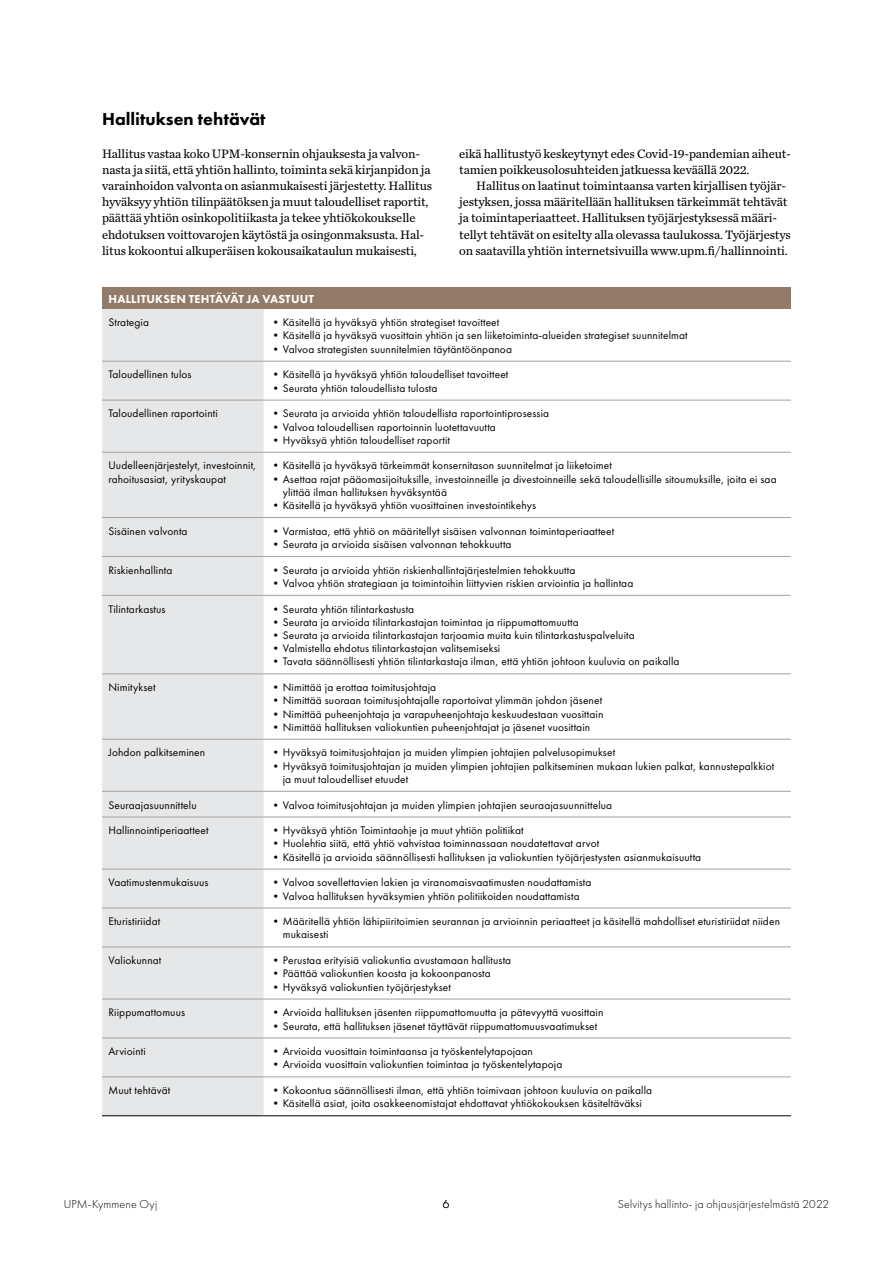
<style>
.page{position:relative;width:893px;height:1263px;background:#fff}
.page>*{position:absolute;margin:0;border:0;box-sizing:border-box;transform-origin:0 0}
.t1{font:800 18px "Futura PT";color:#000}
.t2{font:12.75px/16.2px "Chronicle Text G2";letter-spacing:-.01em;color:#000}
.t3{font:300 12px "Futura PT";letter-spacing:.015em;color:#000}
.t4{font:800 12px "Futura PT";letter-spacing:.015em;color:#fff}
.t5{font:11.4px/13.2px "Futura PT";letter-spacing:.01em;color:#000}
</style>
<div class="page">
<div style="left:102px;top:287px;width:689px;height:22px;background:#937b69"></div>
<div style="left:102px;top:309px;width:162px;height:806px;background:#e6e7e8"></div>
<hr style="left:102px;top:1115px;width:162px;height:1px;background:#000">
<hr style="left:264px;top:1115px;width:527px;height:1px;background:#000">
<hr style="left:102px;top:361px;width:162px;height:1px;background:#a4a2a2">
<hr style="left:264px;top:361px;width:527px;height:1px;background:#a4a2a2">
<hr style="left:102px;top:400px;width:162px;height:1px;background:#a4a2a2">
<hr style="left:264px;top:400px;width:527px;height:1px;background:#a4a2a2">
<hr style="left:102px;top:452px;width:162px;height:1px;background:#a4a2a2">
<hr style="left:264px;top:452px;width:527px;height:1px;background:#a4a2a2">
<hr style="left:102px;top:517px;width:162px;height:1px;background:#a4a2a2">
<hr style="left:264px;top:517px;width:527px;height:1px;background:#a4a2a2">
<hr style="left:102px;top:556px;width:162px;height:1px;background:#a4a2a2">
<hr style="left:264px;top:556px;width:527px;height:1px;background:#a4a2a2">
<hr style="left:102px;top:595px;width:162px;height:1px;background:#a4a2a2">
<hr style="left:264px;top:595px;width:527px;height:1px;background:#a4a2a2">
<hr style="left:102px;top:674px;width:162px;height:1px;background:#a4a2a2">
<hr style="left:264px;top:674px;width:527px;height:1px;background:#a4a2a2">
<hr style="left:102px;top:739px;width:162px;height:1px;background:#a4a2a2">
<hr style="left:264px;top:739px;width:527px;height:1px;background:#a4a2a2">
<hr style="left:102px;top:791px;width:162px;height:1px;background:#a4a2a2">
<hr style="left:264px;top:791px;width:527px;height:1px;background:#a4a2a2">
<hr style="left:102px;top:817px;width:162px;height:1px;background:#a4a2a2">
<hr style="left:264px;top:817px;width:527px;height:1px;background:#a4a2a2">
<hr style="left:102px;top:869px;width:162px;height:1px;background:#a4a2a2">
<hr style="left:264px;top:869px;width:527px;height:1px;background:#a4a2a2">
<hr style="left:102px;top:908px;width:162px;height:1px;background:#a4a2a2">
<hr style="left:264px;top:908px;width:527px;height:1px;background:#a4a2a2">
<hr style="left:102px;top:947px;width:162px;height:1px;background:#a4a2a2">
<hr style="left:264px;top:947px;width:527px;height:1px;background:#a4a2a2">
<hr style="left:102px;top:999px;width:162px;height:1px;background:#a4a2a2">
<hr style="left:264px;top:999px;width:527px;height:1px;background:#a4a2a2">
<hr style="left:102px;top:1038px;width:162px;height:1px;background:#a4a2a2">
<hr style="left:264px;top:1038px;width:527px;height:1px;background:#a4a2a2">
<hr style="left:102px;top:1076px;width:162px;height:1px;background:#a4a2a2">
<hr style="left:264px;top:1076px;width:527px;height:1px;background:#a4a2a2">
<h1 class="t1" style="left:102px;top:108px;width:165px">Hallituksen tehtävät</h1>
<p class="t2" style="left:102px;top:144px;width:331px">Hallitus vastaa koko UPM-konsernin ohjauksesta ja valvon&shy;nasta ja siitä, että yhtiön hallinto, toiminta sekä kirjanpidon ja varainhoidon valvonta on asianmukaisesti järjestetty. Hallitus hyväksyy yhtiön tilinpäätöksen ja muut taloudelliset raportit, päättää yhtiön osinkopolitiikasta ja tekee yhtiökokoukselle ehdotuksen voittovarojen käytöstä ja osingonmaksusta. Hal&shy;litus kokoontui alkuperäisen kokousaikataulun mukaisesti,</p>
<p class="t2" style="left:459px;top:145px;width:333px">eikä hallitustyö keskeytynyt edes Covid-19-pandemian aiheut&shy;tamien poikkeusolosuhteiden jatkuessa keväällä 2022.</p>
<p class="t2" style="left:459px;top:177px;width:333px;text-indent:17px">Hallitus on laatinut toimintaansa varten kirjallisen työjär&shy;jestyksen, jossa määritellään hallituksen tärkeimmät tehtävät ja toimintaperiaatteet. Hallituksen työjärjestyksessä määri&shy;tellyt tehtävät on esitelty alla olevassa taulukossa. Työjärjestys on saatavilla yhtiön internetsivuilla www.upm.fi/hallinnointi.</p>
<p class="t4" style="left:108px;top:291px;width:207px">HALLITUKSEN TEHTÄVÄT JA VASTUUT</p>
<p class="t5" style="left:108px;top:316px;width:42px">Strategia</p>
<p class="t5" style="left:270px;top:316px;width:231px">•Käsitellä ja hyväksyä yhtiön strategiset tavoitteet</p>
<p class="t5" style="left:270px;top:329px;width:419px">•Käsitellä ja hyväksyä vuosittain yhtiön ja sen liiketoiminta-alueiden strategiset suunnitelmat</p>
<p class="t5" style="left:270px;top:342px;width:243px">•Valvoa strategisten suunnitelmien täytäntöönpanoa</p>
<p class="t5" style="left:108px;top:368px;width:85px">Taloudellinen tulos</p>
<p class="t5" style="left:270px;top:368px;width:240px">•Käsitellä ja hyväksyä yhtiön taloudelliset tavoitteet</p>
<p class="t5" style="left:270px;top:381px;width:169px">•Seurata yhtiön taloudellista tulosta</p>
<p class="t5" style="left:108px;top:407px;width:111px">Taloudellinen raportointi</p>
<p class="t5" style="left:270px;top:407px;width:281px">•Seurata ja arvioida yhtiön taloudellista raportointiprosessia</p>
<p class="t5" style="left:270px;top:420px;width:227px">•Valvoa taloudellisen raportoinnin luotettavuutta</p>
<p class="t5" style="left:270px;top:433px;width:181px">•Hyväksyä yhtiön taloudelliset raportit</p>
<p class="t5" style="left:108px;top:459px;width:149px">Uudelleenjärjestelyt, investoinnit, rahoitusasiat, yrityskaupat</p>
<p class="t5" style="left:270px;top:459px;width:343px">•Käsitellä ja hyväksyä tärkeimmät konsernitason suunnitelmat ja liiketoimet</p>
<p class="t5" style="left:283px;top:472px;width:495px;text-indent:-13px">•Asettaa rajat pääomasijoituksille, investoinneille ja divestoinneille sekä taloudellisille sitoumuksille, joita ei saa ylittää ilman hallituksen hyväksyntää</p>
<p class="t5" style="left:270px;top:499px;width:268px">•Käsitellä ja hyväksyä yhtiön vuosittainen investointikehys</p>
<p class="t5" style="left:108px;top:524px;width:81px">Sisäinen valvonta</p>
<p class="t5" style="left:270px;top:524px;width:346px">•Varmistaa, että yhtiö on määritellyt sisäisen valvonnan toimintaperiaatteet</p>
<p class="t5" style="left:270px;top:537px;width:243px">•Seurata ja arvioida sisäisen valvonnan tehokkuutta</p>
<p class="t5" style="left:108px;top:563px;width:65px">Riskienhallinta</p>
<p class="t5" style="left:270px;top:563px;width:307px">•Seurata ja arvioida yhtiön riskienhallintajärjestelmien tehokkuutta</p>
<p class="t5" style="left:270px;top:576px;width:365px">•Valvoa yhtiön strategiaan ja toimintoihin liittyvien riskien arviointia ja hallintaa</p>
<p class="t5" style="left:108px;top:602px;width:59px">Tilintarkastus</p>
<p class="t5" style="left:270px;top:602px;width:146px">•Seurata yhtiön tilintarkastusta</p>
<p class="t5" style="left:270px;top:615px;width:310px">•Seurata ja arvioida tilintarkastajan toimintaa ja riippumattomuutta</p>
<p class="t5" style="left:270px;top:628px;width:366px">•Seurata ja arvioida tilintarkastajan tarjoamia muita kuin tilintarkastuspalveluita</p>
<p class="t5" style="left:270px;top:642px;width:232px">•Valmistella ehdotus tilintarkastajan valitsemiseksi</p>
<p class="t5" style="left:270px;top:655px;width:411px">•Tavata säännöllisesti yhtiön tilintarkastaja ilman, että yhtiön johtoon kuuluvia on paikalla</p>
<p class="t5" style="left:108px;top:681px;width:49px">Nimitykset</p>
<p class="t5" style="left:270px;top:681px;width:168px">•Nimittää ja erottaa toimitusjohtaja</p>
<p class="t5" style="left:270px;top:694px;width:334px">•Nimittää suoraan toimitusjohtajalle raportoivat ylimmän johdon jäsenet</p>
<p class="t5" style="left:270px;top:707px;width:335px">•Nimittää puheenjohtaja ja varapuheenjohtaja keskuudestaan vuosittain</p>
<p class="t5" style="left:270px;top:720px;width:322px">•Nimittää hallituksen valiokuntien puheenjohtajat ja jäsenet vuosittain</p>
<p class="t5" style="left:108px;top:746px;width:98px">Johdon palkitseminen</p>
<p class="t5" style="left:270px;top:746px;width:347px">•Hyväksyä toimitusjohtajan ja muiden ylimpien johtajien palvelusopimukset</p>
<p class="t5" style="left:283px;top:759px;width:493px;text-indent:-13px">•Hyväksyä toimitusjohtajan ja muiden ylimpien johtajien palkitseminen mukaan lukien palkat, kannustepalkkiot ja muut taloudelliset etuudet</p>
<p class="t5" style="left:108px;top:798px;width:90px">Seuraajasuunnittelu</p>
<p class="t5" style="left:270px;top:798px;width:344px">•Valvoa toimitusjohtajan ja muiden ylimpien johtajien seuraajasuunnittelua</p>
<p class="t5" style="left:108px;top:824px;width:102px">Hallinnointiperiaatteet</p>
<p class="t5" style="left:270px;top:824px;width:255px">•Hyväksyä yhtiön Toimintaohje ja muut yhtiön politiikat</p>
<p class="t5" style="left:270px;top:837px;width:331px">•Huolehtia siitä, että yhtiö vahvistaa toiminnassaan noudatettavat arvot</p>
<p class="t5" style="left:270px;top:850px;width:433px">•Käsitellä ja arvioida säännöllisesti hallituksen ja valiokuntien työjärjestysten asianmukaisuutta</p>
<p class="t5" style="left:108px;top:876px;width:102px">Vaatimustenmukaisuus</p>
<p class="t5" style="left:270px;top:876px;width:323px">•Valvoa sovellettavien lakien ja viranomaisvaatimusten noudattamista</p>
<p class="t5" style="left:270px;top:889px;width:311px">•Valvoa hallituksen hyväksymien yhtiön politiikoiden noudattamista</p>
<p class="t5" style="left:108px;top:915px;width:53px">Eturistiriidat</p>
<p class="t5" style="left:283px;top:915px;width:499px;text-indent:-13px">•Määritellä yhtiön lähipiiritoimien seurannan ja arvioinnin periaatteet ja käsitellä mahdolliset eturistiriidat niiden mukaisesti</p>
<p class="t5" style="left:108px;top:954px;width:54px">Valiokunnat</p>
<p class="t5" style="left:270px;top:954px;width:243px">•Perustaa erityisiä valiokuntia avustamaan hallitusta</p>
<p class="t5" style="left:270px;top:967px;width:222px">•Päättää valiokuntien koosta ja kokoonpanosta</p>
<p class="t5" style="left:270px;top:980px;width:182px">•Hyväksyä valiokuntien työjärjestykset</p>
<p class="t5" style="left:108px;top:1006px;width:78px">Riippumattomuus</p>
<p class="t5" style="left:270px;top:1006px;width:335px">•Arvioida hallituksen jäsenten riippumattomuutta ja pätevyyttä vuosittain</p>
<p class="t5" style="left:270px;top:1019px;width:329px">•Seurata, että hallituksen jäsenet täyttävät riippumattomuusvaatimukset</p>
<p class="t5" style="left:108px;top:1045px;width:39px">Arviointi</p>
<p class="t5" style="left:270px;top:1045px;width:264px">•Arvioida vuosittain toimintaansa ja työskentelytapojaan</p>
<p class="t5" style="left:270px;top:1058px;width:294px">•Arvioida vuosittain valiokuntien toimintaa ja työskentelytapoja</p>
<p class="t5" style="left:108px;top:1084px;width:63px">Muut tehtävät</p>
<p class="t5" style="left:270px;top:1084px;width:384px">•Kokoontua säännöllisesti ilman, että yhtiön toimivaan johtoon kuuluvia on paikalla</p>
<p class="t5" style="left:270px;top:1097px;width:373px">•Käsitellä asiat, joita osakkeenomistajat ehdottavat yhtiökokouksen käsiteltäväksi</p>
<p class="t3" style="left:64px;top:1197px;width:95px">UPM-Kymmene Oyj</p>
<p class="t3" style="left:443px;top:1197px;width:8px">6</p>
<p class="t3" style="left:618px;top:1197px;width:213px">Selvitys hallinto- ja ohjausjärjestelmästä 2022</p>
</div>
